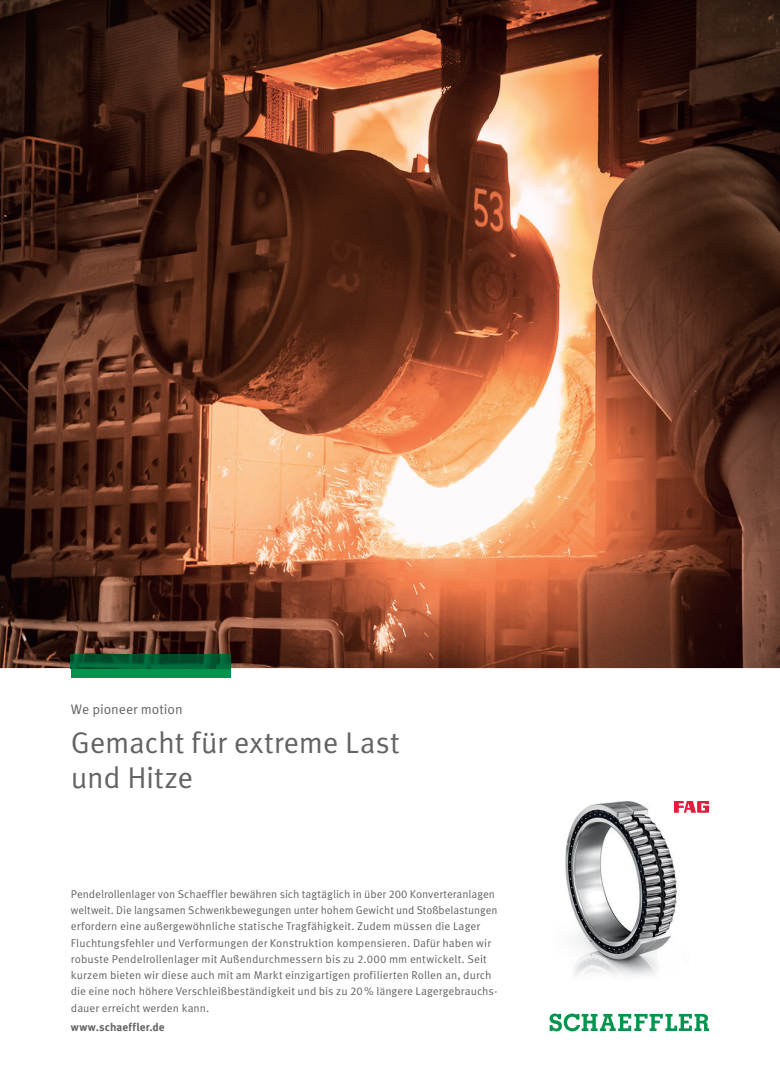
<style>
.page{position:relative;width:780px;height:1081px;background:#fff}
.page>*{position:absolute;margin:0;border:0;box-sizing:border-box;transform-origin:0 0}
.t1{font:30px/35px "Schaeffler Meta";letter-spacing:-.01em;color:#636366}
.t2{font:13.75px "Schaeffler Meta";letter-spacing:-.005em;color:#636366}
.t3{font:11.25px/16.2px "Schaeffler Meta";letter-spacing:.005em;color:#636366}
.t4{font:700 11.25px "Schaeffler Meta";letter-spacing:.01em;color:#636366}
</style>
<div class="page">
<img style="left:0;top:0;width:780px;height:668px">
<svg style="left:549px;top:1013px;width:160px;height:18px"></svg>
<img style="left:565px;top:801px;width:112px;height:175px">
<svg style="left:674px;top:801px;width:35px;height:12px"></svg>
<div style="left:71px;top:668px;width:159px;height:10px;background:#00944d"></div>
<img style="left:71px;top:655px;width:159px;height:13px">
<p class="t2" style="left:71px;top:701px;width:113px">We pioneer motion</p>
<p class="t1" style="left:71px;top:725px;width:330px">Gemacht für extreme Last und Hitze</p>
<p class="t3" style="left:71px;top:886px;width:428px">Pendelrollenlager von Schaeffler bewähren sich tagtäglich in über 200 Konverteranlagen weltweit. Die langsamen Schwenkbewegungen unter hohem Gewicht und Stoßbelastungen erfordern eine außergewöhnliche statische Tragfähigkeit. Zudem müssen die Lager Fluchtungsfehler und Verformungen der Konstruktion kompensieren. Dafür haben wir robuste Pendelrollenlager mit Außendurchmessern bis zu 2.000 mm entwickelt. Seit kurzem bieten wir diese auch mit am Markt einzigartigen profilierten Rollen an, durch die eine noch höhere Verschleißbeständigkeit und bis zu 20 % längere Lagergebrauchs&shy;dauer erreicht werden kann.</p>
<p class="t4" style="left:71px;top:1020px;width:95px">www.schaeffler.de</p>
</div>
